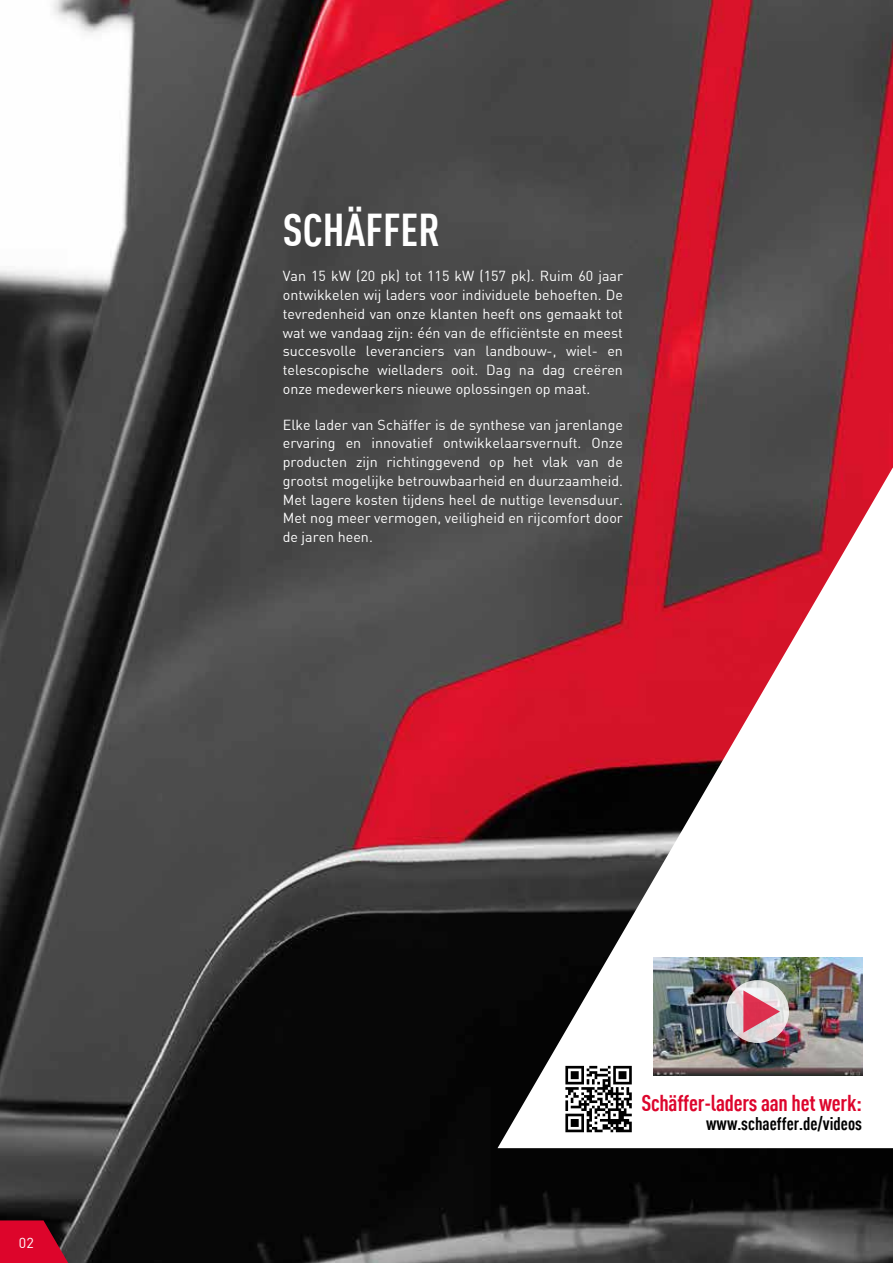
<style>
.page{position:relative;width:893px;height:1263px;background:#fff}
.page>*{position:absolute;margin:0;border:0;box-sizing:border-box;transform-origin:0 0}
.t1{font:700 condensed 45px "DIN Offc Pro";color:#fff}
.t2{font:700 condensed 22.5px "DIN Offc Pro";letter-spacing:-.01em;color:#dd052c}
.t3{font:700 condensed 18px "DIN Offc Pro";color:#000}
.t4{font:14.25px/18.8px "DIN Offc Pro";color:#fff;text-align:justify}
</style>
<div class="page">
<img style="left:0;top:0;width:893px;height:1263px">
<svg style="left:0;top:1220px;width:68px;height:43px;background:#b90a29"></svg>
<svg style="left:497px;top:468px;width:396px;height:680px"></svg>
<svg style="left:563px;top:1063px;width:71px;height:72px"></svg>
<svg style="left:565px;top:1066px;width:67px;height:66px"></svg>
<img style="left:653px;top:958px;width:209px;height:117px">
<svg style="left:726px;top:980px;width:63px;height:63px;background:#dddadc"></svg>
<svg style="left:743px;top:990px;width:37px;height:43px;background:#e18a9a"></svg>
<p class="t4" style="left:19px;top:1232px;width:16px">02</p>
<h1 class="t1" style="left:283px;top:197px;width:159px">SCHÄFFER</h1>
<p class="t4" style="left:283px;top:266px;width:342px">Van 15 kW (20 pk) tot 115 kW (157 pk). Ruim 60 jaar ontwikkelen wij laders voor individuele behoeften. De tevredenheid van onze klanten heeft ons gemaakt tot wat we vandaag zijn: één van de efficiëntste en meest succesvolle leveranciers van landbouw-, wiel- en telescopische wielladers ooit. Dag na dag creëren onze medewerkers nieuwe oplossingen op maat.</p>
<p class="t4" style="left:283px;top:414px;width:342px">Elke lader van Schäffer is de synthese van jarenlange ervaring en innovatief ontwikkelaarsvernuft. Onze producten zijn richtinggevend op het vlak van de grootst mogelijke betrouwbaarheid en duurzaamheid.<br>Met lagere kosten tijdens heel de nuttige levensduur.<br>Met nog meer vermogen, veiligheid en rijcomfort door de jaren heen.</p>
<h2 class="t2" style="left:641px;top:1087px;width:222px">Schäffer-laders aan het werk:</h2>
<p class="t3" style="left:706px;top:1110px;width:157px">www.schaeffer.de/videos</p>
</div>
